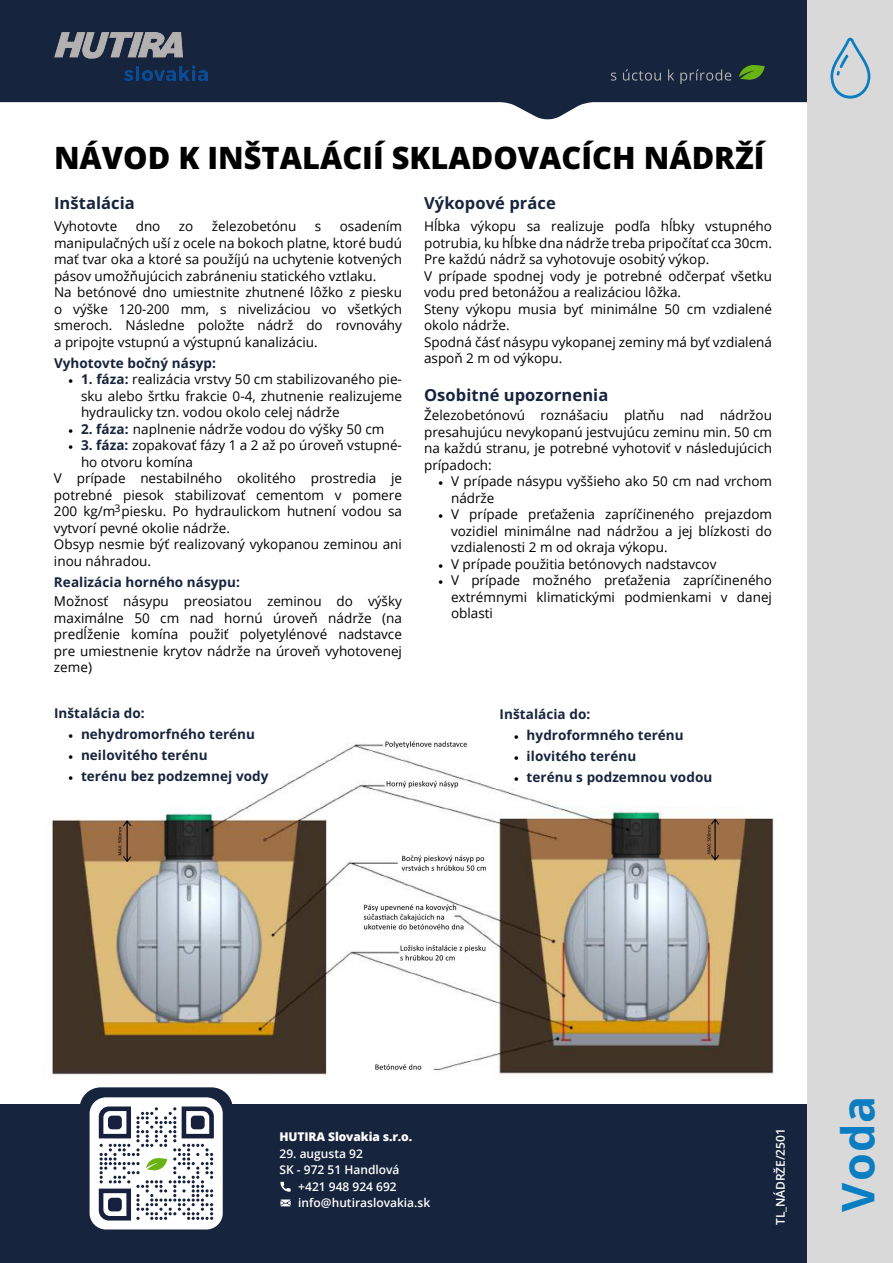
<style>
.page{position:relative;width:893px;height:1263px;background:#fff}
.page>*{position:absolute;margin:0;border:0;box-sizing:border-box;transform-origin:0 0}
.t1{font:700 45px "Open Sans";color:#0b7ec2}
.t2{font:800 30.75px "Open Sans";color:#000}
.t3{font:700 16.5px "Open Sans";letter-spacing:.005em;color:#17243d}
.t4{font:13.5px/16.5px "Open Sans";color:#000;text-align:justify}
.t5{font:700 13.5px "Open Sans";letter-spacing:.005em;color:#17243d}
.t6{font:600 12px "Open Sans";color:#fff}
.t7{font:800 12px "Open Sans";letter-spacing:-.01em;color:#fff}
.t8{font:600 12px "Open Sans";letter-spacing:-.01em;color:#fff}
.t9{font:10.5px "Open Sans";color:#000}
.s1{font-family:"Minion Pro"}
.s2{font-weight:700;color:#17243d}
.s3{font-family:"Minion Pro";font-weight:400;color:#000}
</style>
<div class="page">
<img style="left:49px;top:741px;width:725px;height:356px">
<svg style="left:0;top:0;width:808px;height:119px;background:#394459"></svg>
<div style="left:80px;top:1087px;width:153px;height:153px;background:#17243d;border-radius:21px"></div>
<div style="left:0;top:1104px;width:893px;height:159px;background:#17243d"></div>
<div style="left:808px;top:0;width:85px;height:1263px;background:#d9d9d9"></div>
<svg style="left:830px;top:38px;width:40px;height:61px"></svg>
<svg style="left:611px;top:73px;width:5px;height:8px"></svg>
<svg style="left:623px;top:69px;width:38px;height:12px"></svg>
<svg style="left:668px;top:69px;width:6px;height:11px"></svg>
<svg style="left:680px;top:69px;width:51px;height:15px"></svg>
<svg style="left:739px;top:65px;width:26px;height:15px"></svg>
<svg style="left:280px;top:1182px;width:11px;height:10px"></svg>
<svg style="left:280px;top:1199px;width:11px;height:7px"></svg>
<img style="left:54px;top:32px;width:153px;height:48px">
<div style="left:90px;top:1097px;width:133px;height:132px;background:#fff;border-radius:16px"></div>
<svg style="left:99px;top:1106px;width:115px;height:114px"></svg>
<div style="left:108px;top:1115px;width:14px;height:14px;background:#17213d;border-radius:4px"></div>
<div style="left:191px;top:1115px;width:14px;height:14px;background:#17213d;border-radius:4px"></div>
<div style="left:108px;top:1198px;width:14px;height:13px;background:#17213d;border-radius:4px"></div>
<img style="left:143px;top:1152px;width:26px;height:23px">
<h2 class="t2" style="left:54px;top:137px;width:712px">NÁVOD K INŠTALÁCIÍ SKLADOVACÍCH NÁDRŽÍ</h2>
<p class="t3" style="left:54px;top:192px;width:82px">Inštalácia</p>
<p class="t4" style="left:54px;top:218px;width:65px">Vyhotovte</p>
<p class="t4" style="left:136px;top:218px;width:26px">dno</p>
<p class="t4" style="left:179px;top:218px;width:16px">zo</p>
<p class="t4" style="left:212px;top:218px;width:86px">železobetónu</p>
<p class="t4" style="left:315px;top:218px;width:8px">s</p>
<p class="t3" style="left:424px;top:192px;width:133px">Výkopové práce</p>
<p class="t4" style="left:424px;top:218px;width:349px;text-align:left">Hĺbka výkopu sa realizuje podľa hĺbky vstupného potrubia, ku hĺbke dna nádrže treba pripočítať cca 30cm.<br>Pre každú nádrž sa vyhotovuje osobitý výkop.<br>V prípade spodnej vody je potrebné odčerpať všetku vodu pred betonážou a realizáciou lôžka.<br>Steny výkopu musia byť minimálne 50 cm vzdialené okolo nádrže.<br>Spodná čásť násypu vykopanej zeminy má byť vzdialená aspoň 2 m od výkopu.</p>
<p class="t3" style="left:424px;top:384px;width:186px">Osobitné upozornenia</p>
<p class="t4" style="left:424px;top:407px;width:349px">Železobetónovú roznášaciu platňu nad nádržou presahujúcu nevykopanú jestvujúcu zeminu min. 50 cm na každú stranu, je potrebné vyhotoviť v následujúcich prípadoch:</p>
<p class="t4" style="left:451px;top:473px;width:322px;text-indent:-13px"><span class="s1">•</span> V prípade násypu vyššieho ako 50 cm nad vrchom nádrže</p>
<p class="t4" style="left:451px;top:506px;width:322px;text-indent:-13px"><span class="s1">•</span> V prípade preťaženia zapríčineného prejazdom vozidiel minimálne nad nádržou a jej blízkosti do vzdialenosti 2 m od okraja výkopu.</p>
<p class="t4" style="left:438px;top:555px;width:280px"><span class="s1">•</span> V prípade použitia betónovych nadstavcov</p>
<p class="t4" style="left:451px;top:572px;width:322px;text-indent:-13px"><span class="s1">•</span> V prípade možného preťaženia zapríčineného extrémnymi klimatickými podmienkami v danej oblasti</p>
<p class="t4" style="left:54px;top:218px;width:349px;text-align:left;text-indent:286px">osadením manipulačných uší z ocele na bokoch platne, ktoré budú mať tvar oka a ktoré sa použíjú na uchytenie kotvených pásov umožňujúcich zabráneniu statického vztlaku.<br>Na betónové dno umiestnite zhutnené lôžko z piesku o výške 120-200 mm, s nivelizáciou vo všetkých smeroch. Následne položte nádrž do rovnováhy a pripojte vstupnú a výstupnú kanalizáciu.</p>
<p class="t5" style="left:54px;top:354px;width:164px">Vyhotovte bočný násyp:</p>
<p class="t4" style="left:81px;top:371px;width:322px;text-indent:-13px"><span class="s1">•</span> <span class="s2">1. fáza:</span> realizácia vrstvy 50 cm stabilizovaného pie&shy;sku alebo šrtku frakcie 0-4, zhutnenie realizujeme hydraulicky tzn. vodou okolo celej nádrže</p>
<p class="t4" style="left:68px;top:420px;width:318px"><span class="s1">•</span> <span class="s2">2. fáza:</span> naplnenie nádrže vodou do výšky 50 cm</p>
<p class="t4" style="left:68px;top:437px;width:335px"><span class="s1">•</span> <span class="s2">3. fáza:</span> zopakovať fázy 1 a 2 až po úroveň vstupné-</p>
<p class="t4" style="left:81px;top:453px;width:114px">ho otvoru komína</p>
<p class="t4" style="left:54px;top:470px;width:349px">V prípade nestabilného okolitého prostredia je</p>
<p class="t4" style="left:54px;top:486px;width:349px">potrebné piesok stabilizovať cementom v pomere</p>
<p class="t4" style="left:54px;top:503px;width:349px">200 kg/m piesku. Po hydraulickom hutnení vodou sa</p>
<p class="t4" style="left:54px;top:519px;width:178px">vytvorí pevné okolie nádrže.</p>
<p class="t4" style="left:54px;top:536px;width:349px">Obsyp nesmie býť realizovaný vykopanou zeminou ani</p>
<p class="t4" style="left:54px;top:552px;width:99px">inou náhradou.</p>
<p class="t5" style="left:54px;top:573px;width:188px">Realizácia horného násypu:</p>
<p class="t4" style="left:54px;top:593px;width:349px">Možnosť násypu preosiatou zeminou do výšky maximálne 50 cm nad hornú úroveň nádrže (na predĺženie komína použiť polyetylénové nadstavce pre umiestnenie krytov nádrže na úroveň vyhotovenej zeme)</p>
<p class="t9" style="left:115px;top:500px;width:8px">3</p>
<p class="t5" style="left:54px;top:703px;width:92px">Inštalácia do:</p>
<p class="t5" style="left:68px;top:724px;width:188px"><span class="s3">•</span> nehydromorfného terénu</p>
<p class="t5" style="left:68px;top:745px;width:141px"><span class="s3">•</span> neilovitého terénu</p>
<p class="t5" style="left:68px;top:766px;width:202px"><span class="s3">•</span> terénu bez podzemnej vody</p>
<p class="t5" style="left:500px;top:705px;width:92px">Inštalácia do:</p>
<p class="t5" style="left:514px;top:726px;width:171px"><span class="s3">•</span> hydroformného terénu</p>
<p class="t5" style="left:514px;top:747px;width:124px"><span class="s3">•</span> ilovitého terénu</p>
<p class="t5" style="left:514px;top:768px;width:200px"><span class="s3">•</span> terénu s podzemnou vodou</p>
<p class="t7" style="left:280px;top:1128px;width:134px">HUTIRA Slovakia s.r.o.</p>
<p class="t6" style="left:280px;top:1145px;width:85px">29. augusta 92</p>
<p class="t6" style="left:280px;top:1161px;width:122px">SK - 972 51 Handlová</p>
<p class="t6" style="left:298px;top:1178px;width:100px">+421 948 924 692</p>
<p class="t6" style="left:298px;top:1194px;width:133px">info@hutiraslovakia.sk</p>
<p class="t8" style="left:772px;top:1225px;width:98px;rotate:-90deg">TL_NÁDRŽE/2501</p>
<h1 class="t1" style="left:827px;top:1211px;width:118px;rotate:-90deg">Voda</h1>
</div>
